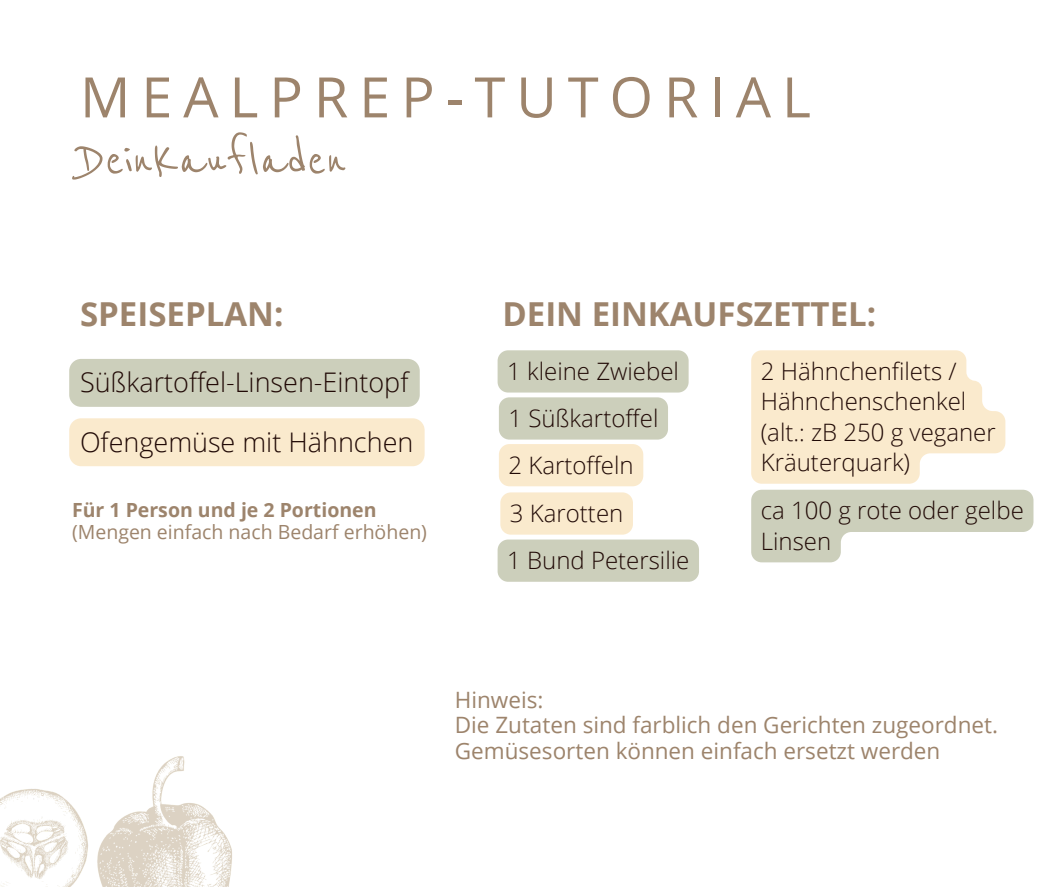
<style>
.page{position:relative;width:1058px;height:887px;background:#fff}
.page>*{position:absolute;margin:0;border:0;box-sizing:border-box;transform-origin:0 0}
.t1{font:55.8px "Open Sans";letter-spacing:.195em;color:#9d846c}
.t2{font:55.65px "Reenie Beanie";color:#9d846c}
.t3{font:700 33px "Open Sans";color:#9d846c}
.t4{font:300 27px "Open Sans";color:#210a06}
.t5{font:300 24px/30.3px "Open Sans";color:#210a06}
.t6{font:22.5px/25.8px "Open Sans";color:#9d846c}
.t7{font:19.5px "Open Sans";color:#9d846c}
.t8{font:700 19.5px "Open Sans";color:#9d846c}
</style>
<div class="page">
<img style="left:97px;top:756px;width:135px;height:130px">
<img style="left:0;top:789px;width:88px;height:97px">
<div style="left:69px;top:359px;width:351px;height:48px;background:#cccfbb"></div>
<div style="left:69px;top:418px;width:355px;height:48px;background:#faeacd"></div>
<svg style="left:751px;top:489px;width:282px;height:73px"></svg>
<svg style="left:751px;top:350px;width:254px;height:133px;background:#faecd3"></svg>
<svg style="left:497px;top:492px;width:202px;height:89px"></svg>
<svg style="left:497px;top:350px;width:191px;height:136px"></svg>
<h3 class="t1" style="left:80px;top:58px;width:732px">MEALPREP-TUTORIAL</h3>
<h3 class="t2" style="left:80px;top:133px;width:267px">DeinKaufladen</h3>
<p class="t3" style="left:80px;top:291px;width:205px">SPEISEPLAN:</p>
<p class="t3" style="left:502px;top:291px;width:375px">DEIN EINKAUFSZETTEL:</p>
<p class="t4" style="left:80px;top:363px;width:330px">Süßkartoffel-Linsen-Eintopf</p>
<h5 class="t4" style="left:80px;top:423px;width:335px">Ofengemüse mit Hähnchen</h5>
<p class="t8" style="left:72px;top:495px;width:306px">Für 1 Person und je 2 Portionen</p>
<h5 class="t7" style="left:72px;top:518px;width:356px">(Mengen einfach nach Bedarf erhöhen)</h5>
<p class="t5" style="left:507px;top:355px;width:173px">1 kleine Zwiebel</p>
<p class="t5" style="left:508px;top:402px;width:151px">1 Süßkartoffel</p>
<p class="t5" style="left:760px;top:355px;width:207px">2 Hähnchenfilets /<br>Hähnchenschenkel</p>
<p class="t5" style="left:760px;top:416px;width:236px">(alt.: zB 250 g veganer</p>
<p class="t5" style="left:508px;top:449px;width:127px">2 Kartoffeln</p>
<p class="t5" style="left:760px;top:446px;width:151px">Kräuterquark)</p>
<p class="t5" style="left:510px;top:497px;width:115px">3 Karotten</p>
<p class="t5" style="left:760px;top:495px;width:264px">ca 100 g rote oder gelbe<br>Linsen</p>
<p class="t5" style="left:507px;top:544px;width:184px">1 Bund Petersilie</p>
<p class="t6" style="left:455px;top:686px;width:544px">Hinweis:<br>Die Zutaten sind farblich den Gerichten zugeordnet.<br>Gemüsesorten können einfach ersetzt werden</p>
</div>
